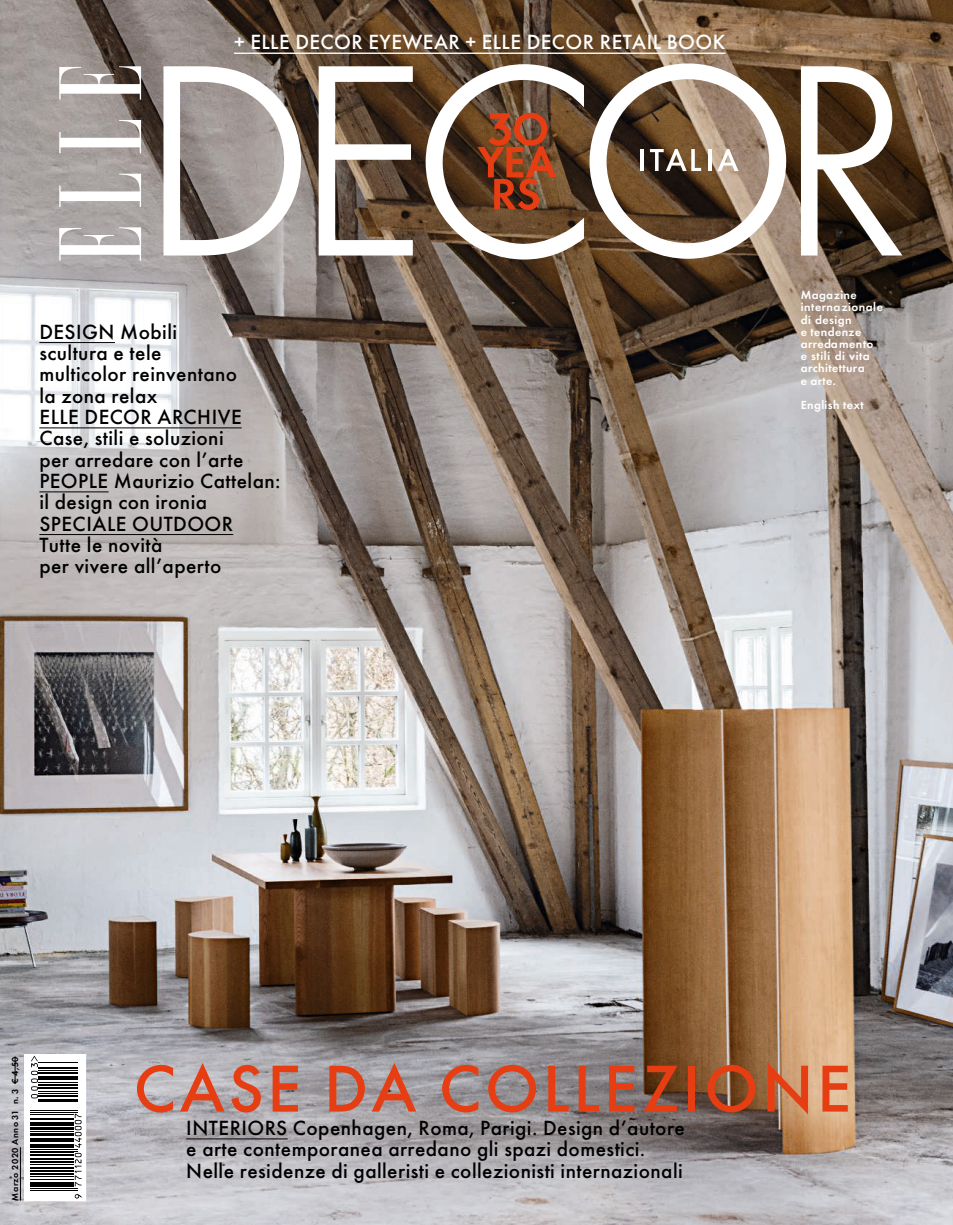
<style>
.page{position:relative;width:953px;height:1225px;background:#fff}
.page>*{position:absolute;margin:0;border:0;box-sizing:border-box;transform-origin:0 0}
.t1{font:500 68.7px "Elle Gabor Std";letter-spacing:.05em;color:#e73d13}
.t2{font:500 21.3px/21.3px "Elle Gabor Std";letter-spacing:.02em;color:#000}
.t3{font:500 21.3px "Elle Gabor Std";letter-spacing:.02em;color:#fff}
.t4{font:600 12.15px/12.1px "Elle Gabor Std";letter-spacing:.03em;color:#fff}
.t5{font:600 9.15px "Elle Gabor Std";letter-spacing:.06em;color:#000}
</style>
<div class="page">
<img style="left:0;top:0;width:952px;height:1225px">
<hr style="left:234px;top:53px;width:491px;height:1px;background:#fff">
<hr style="left:39px;top:342px;width:76px;height:1px;background:#000">
<hr style="left:39px;top:427px;width:203px;height:1px;background:#000">
<hr style="left:39px;top:491px;width:70px;height:1px;background:#000">
<hr style="left:39px;top:534px;width:194px;height:1px;background:#000">
<hr style="left:186px;top:1138px;width:101px;height:1px;background:#000">
<svg style="left:59px;top:227px;width:82px;height:34px"></svg>
<svg style="left:59px;top:66px;width:82px;height:34px"></svg>
<svg style="left:59px;top:174px;width:82px;height:33px"></svg>
<svg style="left:59px;top:120px;width:82px;height:33px"></svg>
<svg style="left:163px;top:66px;width:138px;height:189px"></svg>
<svg style="left:318px;top:66px;width:95px;height:189px"></svg>
<svg style="left:800px;top:66px;width:102px;height:189px"></svg>
<svg style="left:425px;top:63px;width:361px;height:196px"></svg>
<div style="left:25px;top:1054px;width:61px;height:146px;background:#fff"></div>
<svg style="left:30px;top:1062px;width:49px;height:137px"></svg>
<hr style="left:30px;top:1189px;width:48px;height:1px;background:#000">
<hr style="left:30px;top:1188px;width:48px;height:1px;background:#000">
<hr style="left:30px;top:1184px;width:44px;height:3px;background:#000">
<hr style="left:30px;top:1182px;width:44px;height:1px;background:#000">
<hr style="left:30px;top:1179px;width:44px;height:1px;background:#000">
<hr style="left:30px;top:1176px;width:44px;height:1px;background:#000">
<hr style="left:30px;top:1173px;width:44px;height:2px;background:#000">
<hr style="left:30px;top:1170px;width:44px;height:1px;background:#000">
<hr style="left:30px;top:1166px;width:44px;height:2px;background:#000">
<hr style="left:30px;top:1164px;width:44px;height:1px;background:#000">
<hr style="left:30px;top:1160px;width:44px;height:2px;background:#000">
<hr style="left:30px;top:1158px;width:44px;height:2px;background:#000">
<hr style="left:30px;top:1154px;width:44px;height:1px;background:#000">
<hr style="left:30px;top:1152px;width:44px;height:1px;background:#000">
<hr style="left:30px;top:1150px;width:48px;height:1px;background:#000">
<hr style="left:30px;top:1149px;width:48px;height:1px;background:#000">
<hr style="left:30px;top:1147px;width:44px;height:1px;background:#000">
<hr style="left:30px;top:1143px;width:44px;height:3px;background:#000">
<hr style="left:30px;top:1141px;width:44px;height:1px;background:#000">
<hr style="left:30px;top:1138px;width:44px;height:2px;background:#000">
<hr style="left:30px;top:1133px;width:44px;height:3px;background:#000">
<hr style="left:30px;top:1131px;width:44px;height:1px;background:#000">
<hr style="left:30px;top:1127px;width:44px;height:3px;background:#000">
<hr style="left:30px;top:1125px;width:44px;height:1px;background:#000">
<hr style="left:30px;top:1121px;width:44px;height:3px;background:#000">
<hr style="left:30px;top:1119px;width:44px;height:1px;background:#000">
<hr style="left:30px;top:1117px;width:44px;height:1px;background:#000">
<hr style="left:30px;top:1114px;width:44px;height:1px;background:#000">
<hr style="left:30px;top:1111px;width:48px;height:1px;background:#000">
<hr style="left:30px;top:1110px;width:48px;height:1px;background:#000">
<hr style="left:39px;top:1101px;width:39px;height:1px;background:#000">
<hr style="left:39px;top:1099px;width:39px;height:1px;background:#000">
<hr style="left:39px;top:1094px;width:39px;height:2px;background:#000">
<hr style="left:39px;top:1093px;width:39px;height:1px;background:#000">
<hr style="left:39px;top:1091px;width:39px;height:1px;background:#000">
<hr style="left:39px;top:1087px;width:39px;height:1px;background:#000">
<hr style="left:39px;top:1085px;width:39px;height:1px;background:#000">
<hr style="left:39px;top:1083px;width:39px;height:1px;background:#000">
<hr style="left:39px;top:1082px;width:39px;height:1px;background:#000">
<hr style="left:39px;top:1077px;width:39px;height:3px;background:#000">
<hr style="left:39px;top:1076px;width:39px;height:1px;background:#000">
<hr style="left:39px;top:1071px;width:39px;height:2px;background:#000">
<hr style="left:39px;top:1070px;width:39px;height:1px;background:#000">
<hr style="left:39px;top:1068px;width:39px;height:1px;background:#000">
<hr style="left:39px;top:1066px;width:39px;height:1px;background:#000">
<hr style="left:39px;top:1062px;width:39px;height:1px;background:#000">
<svg style="left:75px;top:1194px;width:6px;height:4px"></svg>
<svg style="left:75px;top:1113px;width:7px;height:73px"></svg>
<svg style="left:31px;top:1055px;width:7px;height:43px"></svg>
<hr style="left:20px;top:1147px;width:1px;height:53px;background:#000">
<svg style="left:15px;top:1056px;width:1px;height:28px"></svg>
<p class="t3" style="left:234px;top:33px;width:493px">+ ELLE DECOR EYEWEAR + ELLE DECOR RETAIL BOOK</p>
<p class="t2" style="left:39px;top:323px;width:243px">DESIGN Mobili<br>scultura e tele<br>multicolor reinventano<br>la zona relax<br>ELLE DECOR ARCHIVE<br>Case, stili e soluzioni<br>per arredare con l’arte<br>PEOPLE Maurizio Cattelan: il design con ironia<br>SPECIALE OUTDOOR<br>Tutte le novità<br>per vivere all’aperto</p>
<p class="t4" style="left:800px;top:290px;width:84px">Magazine internazionale di design<br>e tendenze arredamento<br>e stili di vita architettura<br>e arte.</p>
<p class="t4" style="left:800px;top:400px;width:65px">English text</p>
<p class="t5" style="left:11px;top:1200px;width:146px;rotate:-90deg">Marzo 2020 Anno 31 n. 3 € 4,50</p>
<h1 class="t1" style="left:134px;top:1061px;width:719px">CASE DA COLLEZIONE</h1>
<p class="t2" style="left:186px;top:1119px;width:500px">INTERIORS Copenhagen, Roma, Parigi. Design d’autore e arte contemporanea arredano gli spazi domestici.<br>Nelle residenze di galleristi e collezionisti internazionali</p>
</div>
